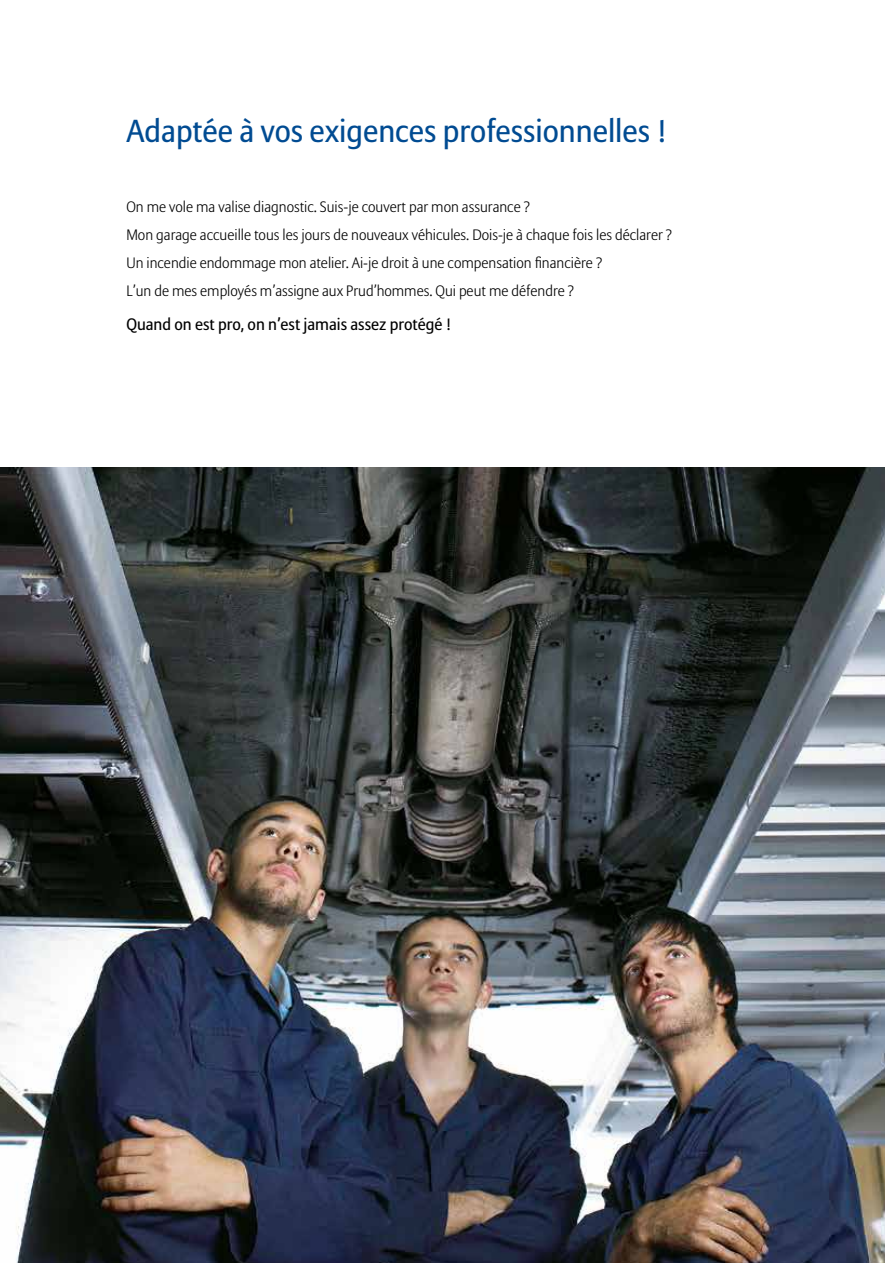
<style>
.page{position:relative;width:885px;height:1263px;background:#fff}
.page>*{position:absolute;margin:0;border:0;box-sizing:border-box;transform-origin:0 0}
.t1{font:31.5px "Allianz Sans";color:#004b92}
.t2{font:16.5px "Allianz Sans";color:#000}
.t3{font:300 15px/28px "Allianz Sans";color:#000}
</style>
<div class="page">
<img style="left:0;top:468px;width:884px;height:795px">
<h1 class="t1" style="left:126px;top:112px;width:541px">Adaptée à vos exigences professionnelles !</h1>
<p class="t3" style="left:126px;top:193px;width:547px">On me vole ma valise diagnostic. Suis-je couvert par mon assurance ?<br>Mon garage accueille tous les jours de nouveaux véhicules. Dois-je à chaque fois les déclarer ?<br>Un incendie endommage mon atelier. Ai-je droit à une compensation financière ?<br>L’un de mes employés m’assigne aux Prud’hommes. Qui peut me défendre ?</p>
<p class="t2" style="left:126px;top:314px;width:326px">Quand on est pro, on n’est jamais assez protégé !</p>
</div>
